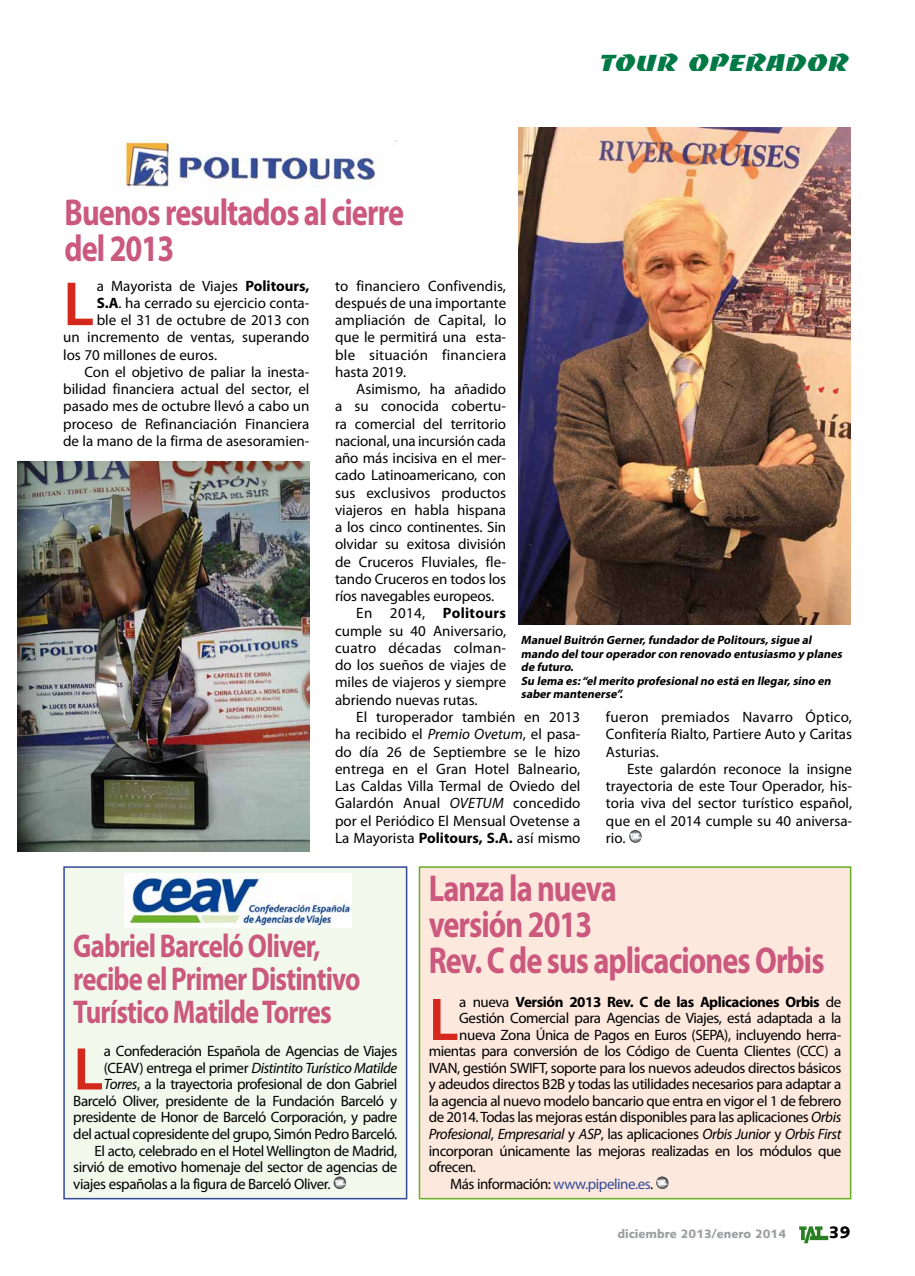
<style>
.page{position:relative;width:915px;height:1276px;background:#fff}
.page>*{position:absolute;margin:0;border:0;box-sizing:border-box;transform-origin:0 0}
.t1{font:600 62.85px "Myriad Pro";color:#d5281c}
.t2{font:600 60.75px "Myriad Pro";color:#d5281c}
.t3{font:700 37.5px/36px "Myriad Pro";letter-spacing:-.03em;color:#cb587d;scale:.81 1}
.t4{font:700 33px/33px "Myriad Pro";letter-spacing:-.03em;color:#cb587d;scale:.81 1}
.t5{font:22.5px "Baccarat Wide";letter-spacing:-.02em;color:#007946}
.t6{font:900 16.5px "Syntax";color:#000}
.t7{font:15px/17.2px "Myriad Pro";letter-spacing:-.01em;color:#000;text-align:justify}
.t8{font:15px "Myriad Pro";letter-spacing:-.03em;color:#000}
.t9{font:italic 15px "Myriad Pro";letter-spacing:-.03em;color:#000}
.t10{font:15px "Myriad Pro";letter-spacing:.01em;color:#000}
.t11{font:700 15px "Myriad Pro";letter-spacing:-.03em;color:#000}
.t12{font:15px "Myriad Pro";letter-spacing:.015em;color:#000}
.t13{font:700 15px "Myriad Pro";letter-spacing:.025em;color:#000}
.t14{font:italic 700 12px/13.5px "Myriad Pro";color:#000}
.t15{font:900 12px "Syntax";color:#9c9e9f}
.s1{font-weight:700}
.s2{font-weight:400}
.s3{font-style:italic}
.s4{font-style:normal}
.s5{color:#314a97}
</style>
<div class="page">
<svg style="left:799px;top:1226px;width:29px;height:17px"></svg>
<div style="left:64px;top:867px;width:342px;height:331px;background:#f3f8ec"></div>
<svg style="left:333px;top:1176px;width:13px;height:13px"></svg>
<div style="left:63px;top:866px;width:344px;height:333px;border:2px solid #314a97"></div>
<div style="left:419px;top:867px;width:431px;height:331px;background:#fde8de"></div>
<svg style="left:656px;top:1176px;width:12px;height:13px"></svg>
<div style="left:418px;top:866px;width:433px;height:333px;border:2px solid #67af23"></div>
<img style="left:121px;top:141px;width:255px;height:46px">
<img style="left:124px;top:873px;width:227px;height:55px">
<svg style="left:629px;top:830px;width:12px;height:13px"></svg>
<img style="left:17px;top:461px;width:293px;height:390px">
<img style="left:519px;top:128px;width:331px;height:497px">
<h3 class="t3" style="left:65px;top:193px;width:420px">Buenos resultados al cierre del 2013</h3>
<h3 class="t5" style="left:599px;top:50px;width:251px">TOUR OPERADOR</h3>
<h1 class="t1" style="left:63px;top:264px;width:32px">L</h1>
<p class="t7" style="left:97px;top:277px;width:214px">a Mayorista de Viajes <span class="s1">Politours,</span></p>
<p class="t7" style="left:97px;top:294px;width:214px"><span class="s1">S.A</span>. ha cerrado su ejercicio conta-</p>
<p class="t7" style="left:97px;top:311px;width:214px">ble el 31 de octubre de 2013 con</p>
<p class="t7" style="left:63px;top:328px;width:248px">un incremento de ventas, superando</p>
<p class="t7" style="left:63px;top:346px;width:155px">los 70 millones de euros.</p>
<p class="t7" style="left:84px;top:363px;width:226px">Con el objetivo de paliar la inesta-</p>
<p class="t7" style="left:63px;top:380px;width:248px">bilidad financiera actual del sector, el</p>
<p class="t7" style="left:63px;top:397px;width:248px">pasado mes de octubre llevó a cabo un</p>
<p class="t7" style="left:63px;top:415px;width:247px">proceso de Refinanciación Financiera</p>
<p class="t7" style="left:63px;top:432px;width:248px">de la mano de la firma de asesoramien-</p>
<p class="t7" style="left:335px;top:277px;width:173px">to financiero Confivendis, después de una importante ampliación de Capital, lo que le permitirá una esta&shy;ble situación financiera hasta 2019.</p>
<p class="t7" style="left:356px;top:380px;width:151px">Asimismo, ha añadido</p>
<p class="t7" style="left:335px;top:397px;width:172px">a su conocida cobertu-</p>
<p class="t7" style="left:335px;top:415px;width:172px">ra comercial del territorio</p>
<p class="t7" style="left:335px;top:432px;width:173px">nacional, una incursión cada</p>
<p class="t7" style="left:335px;top:449px;width:173px">año más incisiva en el mer-</p>
<p class="t7" style="left:335px;top:466px;width:173px">cado Latinoamericano, con</p>
<p class="t7" style="left:335px;top:484px;width:172px">sus exclusivos productos</p>
<p class="t7" style="left:335px;top:501px;width:172px">viajeros en habla hispana</p>
<p class="t7" style="left:335px;top:518px;width:173px">a los cinco continentes. Sin</p>
<p class="t7" style="left:335px;top:535px;width:172px">olvidar su exitosa división</p>
<p class="t7" style="left:335px;top:553px;width:173px">de Cruceros Fluviales, fle-</p>
<p class="t7" style="left:335px;top:570px;width:173px">tando Cruceros en todos los</p>
<p class="t7" style="left:335px;top:587px;width:161px">ríos navegables europeos.</p>
<p class="t13" style="left:356px;top:603px;width:151px"><span class="s2">En 2014,</span> Politours</p>
<p class="t7" style="left:335px;top:622px;width:173px">cumple su 40 Aniversario,</p>
<p class="t12" style="left:335px;top:638px;width:173px">cuatro décadas colman-</p>
<p class="t7" style="left:335px;top:656px;width:173px">do los sueños de viajes de</p>
<p class="t7" style="left:335px;top:673px;width:173px">miles de viajeros y siempre</p>
<p class="t7" style="left:335px;top:691px;width:144px">abriendo nuevas rutas.</p>
<p class="t10" style="left:356px;top:707px;width:225px">El turoperador también en 2013</p>
<p class="t7" style="left:335px;top:725px;width:247px">ha recibido el <span class="s3">Premio Ovetum</span>, el pasa-</p>
<p class="t7" style="left:335px;top:742px;width:247px">do día 26 de Septiembre se le hizo</p>
<p class="t10" style="left:335px;top:759px;width:247px">entrega en el Gran Hotel Balneario,</p>
<p class="t7" style="left:335px;top:777px;width:247px">Las Caldas Villa Termal de Oviedo del</p>
<p class="t10" style="left:335px;top:794px;width:247px">Galardón Anual <span class="s3">OVETUM</span> concedido</p>
<p class="t7" style="left:335px;top:811px;width:247px">por el Periódico El Mensual Ovetense a</p>
<p class="t7" style="left:335px;top:829px;width:247px">La Mayorista <span class="s1">Politours, S.A.</span> así mismo</p>
<p class="t14" style="left:520px;top:633px;width:325px">ManuelBuitrón Gerner,fundadorde Politours,sigue al mando deltouroperadorcon renovado entusiasmo y planes de futuro.<br>Su lema es:“elmerito profesionalno está en llegar,sino en sabermantenerse”.</p>
<p class="t7" style="left:605px;top:708px;width:247px">fueron premiados Navarro Óptico, Confitería Rialto, Partiere Auto y Caritas Asturias.</p>
<p class="t7" style="left:605px;top:760px;width:247px;text-indent:21px">Este galardón reconoce la insigne trayectoria de este Tour Operador, his&shy;toria viva del sector turístico español, que en el 2014 cumple su 40 aniversa&shy;rio.</p>
<h3 class="t4" style="left:73px;top:928px;width:356px">Gabriel Barceló Oliver, recibe el Primer Distintivo<br>Turístico Matilde Torres</h3>
<h2 class="t2" style="left:73px;top:1030px;width:31px">L</h2>
<p class="t8" style="left:104px;top:1042px;width:295px">a Confederación Española de Agencias de Viajes</p>
<p class="t9" style="left:104px;top:1058px;width:295px"><span class="s4">(CEAV) entrega el primer</span> Distintito Turístico Matilde</p>
<p class="t8" style="left:104px;top:1075px;width:295px"><span class="s3">Torres</span>, a la trayectoria profesional de don Gabriel</p>
<p class="t8" style="left:73px;top:1091px;width:325px">Barceló Oliver, presidente de la Fundación Barceló y</p>
<p class="t8" style="left:73px;top:1108px;width:325px">presidente de Honor de Barceló Corporación, y padre</p>
<p class="t8" style="left:73px;top:1124px;width:325px">del actual copresidente del grupo, Simón Pedro Barceló.</p>
<p class="t8" style="left:95px;top:1141px;width:304px">El acto, celebrado en el Hotel Wellington de Madrid,</p>
<p class="t8" style="left:73px;top:1157px;width:325px">sirvió de emotivo homenaje del sector de agencias de</p>
<p class="t8" style="left:73px;top:1175px;width:259px">viajes españolas a la figura de Barceló Oliver.</p>
<h3 class="t3" style="left:428px;top:869px;width:490px">Lanza la nueva<br>versión 2013<br>Rev. C de sus aplicaciones Orbis</h3>
<h2 class="t2" style="left:428px;top:981px;width:31px">L</h2>
<p class="t11" style="left:459px;top:992px;width:383px"><span class="s2">a nueva</span> Versión 2013 Rev. C de las Aplicaciones Orbis <span class="s2">de</span></p>
<p class="t8" style="left:459px;top:1009px;width:383px">Gestión Comercial para Agencias de Viajes, está adaptada a la</p>
<p class="t8" style="left:459px;top:1025px;width:383px">nueva Zona Única de Pagos en Euros (SEPA), incluyendo herra-</p>
<p class="t8" style="left:428px;top:1042px;width:414px">mientas para conversión de los Código de Cuenta Clientes (CCC) a</p>
<p class="t8" style="left:428px;top:1058px;width:414px">IVAN, gestión SWIFT, soporte para los nuevos adeudos directos básicos</p>
<p class="t8" style="left:428px;top:1075px;width:414px">y adeudos directos B2B y todas las utilidades necesarios para adaptar a</p>
<p class="t8" style="left:428px;top:1091px;width:414px">la agencia al nuevo modelo bancario que entra en vigor el 1 de febrero</p>
<p class="t8" style="left:428px;top:1108px;width:414px">de 2014. Todas las mejoras están disponibles para las aplicaciones <span class="s3">Orbis</span></p>
<p class="t9" style="left:428px;top:1124px;width:414px">Profesional<span class="s4">,</span> Empresarial <span class="s4">y</span> ASP<span class="s4">, las aplicaciones</span> Orbis Junior <span class="s4">y</span> Orbis First</p>
<p class="t8" style="left:428px;top:1141px;width:414px">incorporan únicamente las mejoras realizadas en los módulos que</p>
<p class="t8" style="left:428px;top:1157px;width:49px">ofrecen.</p>
<p class="t8" style="left:450px;top:1175px;width:205px">Más información: <span class="s5">www.pipeline.es</span>.</p>
<p class="t15" style="left:617px;top:1227px;width:170px">diciembre 2013/enero 2014</p>
<p class="t6" style="left:828px;top:1222px;width:23px">39</p>
</div>
